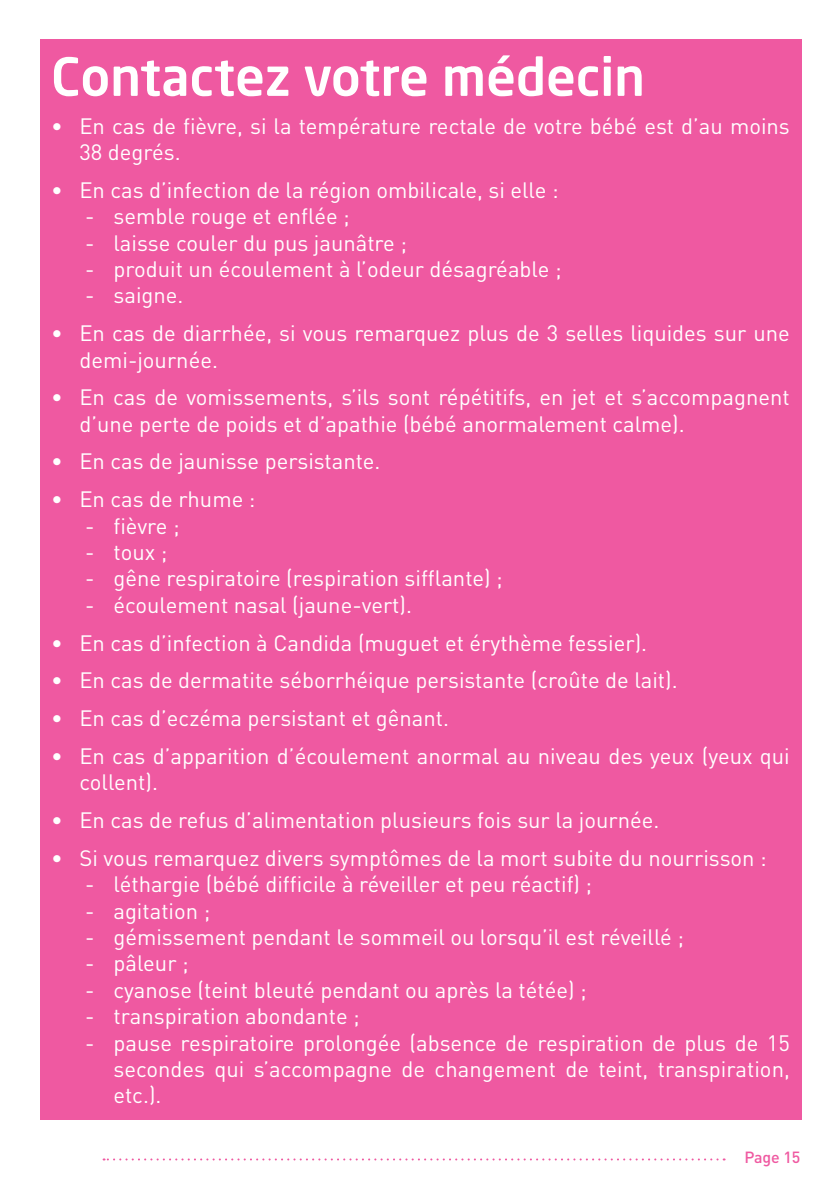
<style>
.page{position:relative;width:840px;height:1191px;background:#fff}
.page>*{position:absolute;margin:0;border:0;box-sizing:border-box;transform-origin:0 0}
.t1{font:52px "Neo Sans Std Medium TR";color:#fff}
.t2{font:22px/26.4px "DIN Pro";color:#fff}
.t3{font:500 16px "DIN Pro";letter-spacing:-.01em;color:#ef59a1}
</style>
<div class="page">
<svg style="left:103px;top:1158px;width:614px;height:2px"></svg>
<div style="left:40px;top:40px;width:760px;height:1080px;background:#ef59a1"></div>
<h1 class="t1" style="left:51px;top:44px;width:595px">Contactez votre médecin</h1>
<p class="t2" style="left:79px;top:110px;width:711px;text-indent:-28px">• En cas de fièvre, si la température rectale de votre bébé est d’au moins<br>38 degrés.</p>
<p class="t2" style="left:51px;top:174px;width:508px">• En cas d’infection de la région ombilicale, si elle :</p>
<p class="t2" style="left:85px;top:201px;width:266px">- semble rouge et enflée ;</p>
<p class="t2" style="left:85px;top:227px;width:323px">- laisse couler du pus jaunâtre ;</p>
<p class="t2" style="left:85px;top:254px;width:477px">- produit un écoulement à l’odeur désagréable ;</p>
<p class="t2" style="left:85px;top:280px;width:100px">- saigne.</p>
<p class="t2" style="left:79px;top:318px;width:711px;text-indent:-28px">• En cas de diarrhée, si vous remarquez plus de 3 selles liquides sur une demi-journée.</p>
<p class="t2" style="left:79px;top:382px;width:711px;text-indent:-28px">• En cas de vomissements, s’ils sont répétitifs, en jet et s’accompagnent d’une perte de poids et d’apathie (bébé anormalement calme).</p>
<p class="t2" style="left:51px;top:446px;width:331px">• En cas de jaunisse persistante.</p>
<p class="t2" style="left:51px;top:484px;width:206px">• En cas de rhume :</p>
<p class="t2" style="left:85px;top:510px;width:96px">- fièvre ;</p>
<p class="t2" style="left:85px;top:537px;width:84px">- toux ;</p>
<p class="t2" style="left:85px;top:563px;width:419px">- gêne respiratoire (respiration sifflante) ;</p>
<p class="t2" style="left:85px;top:589px;width:328px">- écoulement nasal (jaune-vert).</p>
<p class="t2" style="left:51px;top:627px;width:597px">• En cas d’infection à Candida (muguet et érythème fessier).</p>
<p class="t2" style="left:51px;top:665px;width:628px">• En cas de dermatite séborrhéique persistante (croûte de lait).</p>
<p class="t2" style="left:51px;top:703px;width:399px">• En cas d’eczéma persistant et gênant.</p>
<p class="t2" style="left:79px;top:740px;width:711px;text-indent:-28px">• En cas d’apparition d’écoulement anormal au niveau des yeux (yeux qui collent).</p>
<p class="t2" style="left:51px;top:804px;width:609px">• En cas de refus d’alimentation plusieurs fois sur la journée.</p>
<p class="t2" style="left:51px;top:842px;width:716px">• Si vous remarquez divers symptômes de la mort subite du nourrisson :</p>
<p class="t2" style="left:85px;top:869px;width:508px">- léthargie (bébé difficile à réveiller et peu réactif) ;</p>
<p class="t2" style="left:85px;top:895px;width:127px">- agitation ;</p>
<p class="t2" style="left:85px;top:921px;width:600px">- gémissement pendant le sommeil ou lorsqu’il est réveillé ;</p>
<p class="t2" style="left:85px;top:948px;width:105px">- pâleur ;</p>
<p class="t2" style="left:85px;top:974px;width:502px">- cyanose (teint bleuté pendant ou après la tétée) ;</p>
<p class="t2" style="left:85px;top:1001px;width:276px">- transpiration abondante ;</p>
<p class="t2" style="left:113px;top:1027px;width:677px;text-align:justify;text-indent:-28px">- pause respiratoire prolongée (absence de respiration de plus de 15 secondes qui s’accompagne de changement de teint, transpiration, etc.).</p>
<p class="t3" style="left:744px;top:1144px;width:57px">Page 15</p>
</div>
